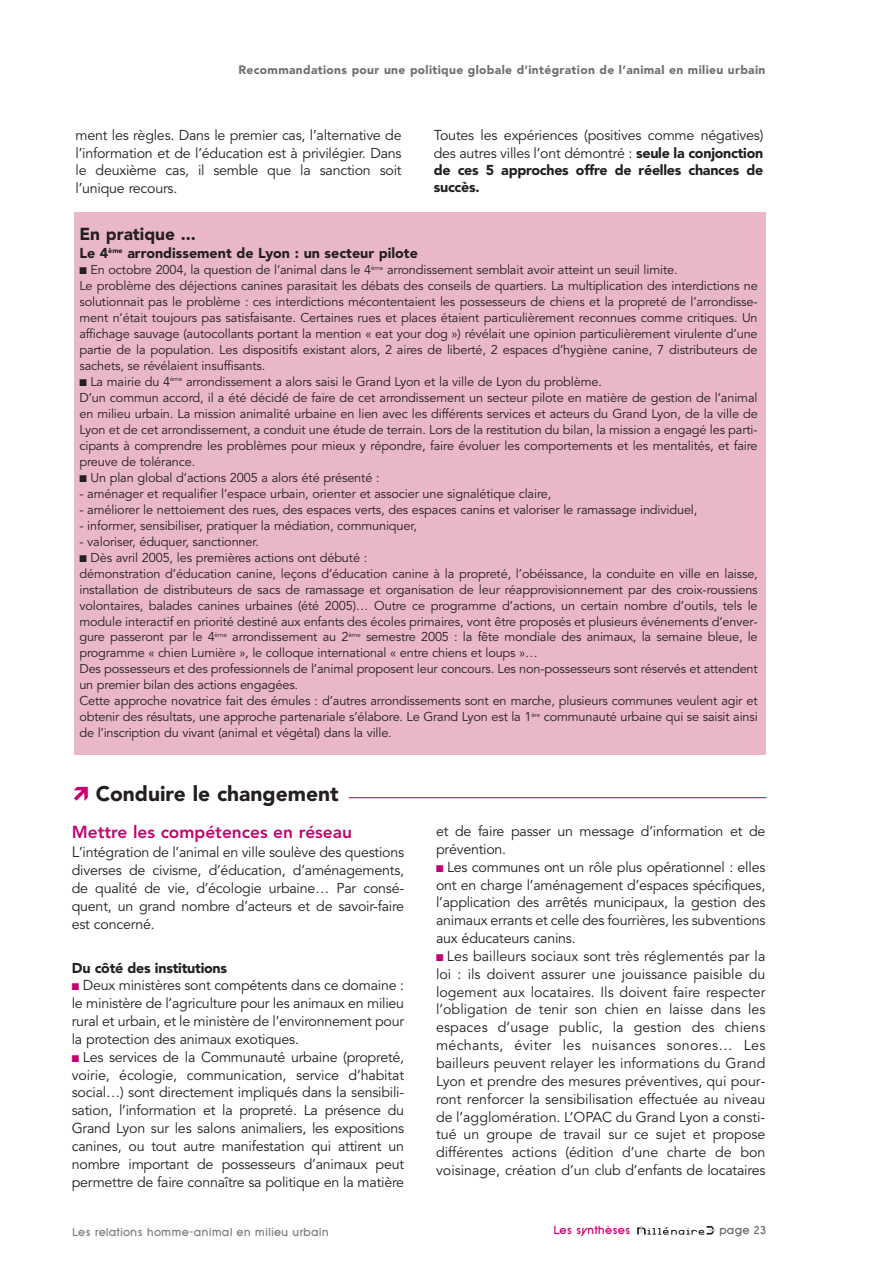
<style>
.page{position:relative;width:893px;height:1263px;background:#fff}
.page>*{position:absolute;margin:0;border:0;box-sizing:border-box;transform-origin:0 0}
.t1{font:900 21px "Avenir";color:#231f20}
.t2{font:800 17.25px "Avenir";color:#c6006f}
.t3{font:900 17.25px "Avenir";color:#231f20}
.t4{font:14.25px/17.9px "Avenir";letter-spacing:-.015em;color:#231f20;text-align:justify}
.t5{font:900 14.25px "Avenir";color:#231f20}
.t6{font:900 14.25px "Avenir";letter-spacing:-.02em;color:#231f20}
.t7{font:12.75px/15.9px "Avenir";letter-spacing:-.01em;color:#231f20}
.t8{font:900 12px "Avenir";letter-spacing:.03em;color:#6d6e70}
.t9{font:700 12px "SF Old Republic";color:#808285}
.t10{font:700 12px "SF Old Republic";color:#c6006f}
.t11{font:700 12px "SF Old Republic";color:#6d6e70}
.s1{font-weight:900}
.s2{font-family:"Mini Pics International";font-weight:400;font-size:18px;color:#c6006f}
.s3{font-size:15px}
.s4{color:#c6006f}
</style>
<div class="page">
<svg style="left:637px;top:1225px;width:79px;height:10px"></svg>
<div style="left:74px;top:212px;width:691px;height:542px;background:#eab7c9"></div>
<hr style="left:349px;top:797px;width:417px;height:1px;background:#c6006f">
<p class="t8" style="left:238px;top:65px;width:529px">Recommandations pour une politique globale d’intégration de l’animal en milieu urbain</p>
<p class="t4" style="left:76px;top:127px;width:328px">ment les règles. Dans le premier cas, l’alternative de l’information et de l’éducation est à privilégier. Dans le deuxième cas, il semble que la sanction soit l’unique recours.</p>
<p class="t4" style="left:434px;top:128px;width:331px">Toutes les expériences (positives comme négatives) des autres villes l’ont démontré : <span class="s1">seule la conjonction de ces 5 approches offre de réelles chances de succès.</span></p>
<h2 class="t3" style="left:79px;top:227px;width:118px">En pratique ...</h2>
<p class="t5" style="left:79px;top:247px;width:340px">Le 4<sup>ème</sup> arrondissement de Lyon : un secteur pilote</p>
<p class="t7" style="left:79px;top:263px;width:680px">■ En octobre 2004, la question de l’animal dans le 4<sup>ème</sup> arrondissement semblait avoir atteint un seuil limite.<br>Le problème des déjections canines parasitait les débats des conseils de quartiers. La multiplication des interdictions ne solutionnait pas le problème : ces interdictions mécontentaient les possesseurs de chiens et la propreté de l’arrondisse&shy;ment n’était toujours pas satisfaisante. Certaines rues et places étaient particulièrement reconnues comme critiques. Un affichage sauvage (autocollants portant la mention « eat your dog ») révélait une opinion particulièrement virulente d’une partie de la population. Les dispositifs existant alors, 2 aires de liberté, 2 espaces d’hygiène canine, 7 distributeurs de sachets, se révélaient insuffisants.</p>
<p class="t7" style="left:79px;top:375px;width:680px">■ La mairie du 4<sup>ème</sup> arrondissement a alors saisi le Grand Lyon et la ville de Lyon du problème.<br>D’un commun accord, il a été décidé de faire de cet arrondissement un secteur pilote en matière de gestion de l’animal en milieu urbain. La mission animalité urbaine en lien avec les différents services et acteurs du Grand Lyon, de la ville de Lyon et de cet arrondissement, a conduit une étude de terrain. Lors de la restitution du bilan, la mission a engagé les parti&shy;cipants à comprendre les problèmes pour mieux y répondre, faire évoluer les comportements et les mentalités, et faire preuve de tolérance.</p>
<p class="t7" style="left:79px;top:471px;width:302px">■ Un plan global d’actions 2005 a alors été présenté :</p>
<p class="t7" style="left:79px;top:487px;width:473px">- aménager et requalifier l’espace urbain, orienter et associer une signalétique claire,</p>
<p class="t7" style="left:79px;top:503px;width:619px">- améliorer le nettoiement des rues, des espaces verts, des espaces canins et valoriser le ramassage individuel,</p>
<p class="t7" style="left:79px;top:519px;width:339px">- informer, sensibiliser, pratiquer la médiation, communiquer,</p>
<p class="t7" style="left:79px;top:535px;width:181px">- valoriser, éduquer, sanctionner.</p>
<p class="t7" style="left:79px;top:551px;width:680px">■ Dès avril 2005, les premières actions ont débuté :<br>démonstration d’éducation canine, leçons d’éducation canine à la propreté, l’obéissance, la conduite en ville en laisse, installation de distributeurs de sacs de ramassage et organisation de leur réapprovisionnement par des croix-roussiens volontaires, balades canines urbaines (été 2005)… Outre ce programme d’actions, un certain nombre d’outils, tels le module interactif en priorité destiné aux enfants des écoles primaires, vont être proposés et plusieurs événements d’enver&shy;gure passeront par le 4<sup>ème</sup> arrondissement au 2<sup>ème</sup> semestre 2005 : la fête mondiale des animaux, la semaine bleue, le programme « chien Lumière », le colloque international « entre chiens et loups »…<br>Des possesseurs et des professionnels de l’animal proposent leur concours. Les non-possesseurs sont réservés et attendent un premier bilan des actions engagées.<br>Cette approche novatrice fait des émules : d’autres arrondissements sont en marche, plusieurs communes veulent agir et obtenir des résultats, une approche partenariale s’élabore. Le Grand Lyon est la 1<sup>ère</sup> communauté urbaine qui se saisit ainsi de l’inscription du vivant (animal et végétal) dans la ville.</p>
<h1 class="t1" style="left:73px;top:785px;width:267px"><span class="s2">H</span> Conduire le changement</h1>
<h2 class="t2" style="left:72px;top:825px;width:282px">Mettre les compétences en réseau</h2>
<p class="t4" style="left:72px;top:845px;width:334px"><span class="s3">L</span>’intégration de l’animal en ville soulève des questions diverses de civisme, d’éducation, d’aménagements, de qualité de vie, d’écologie urbaine… Par consé&shy;quent, un grand nombre d’acteurs et de savoir-faire est concerné.</p>
<p class="t6" style="left:72px;top:962px;width:157px">Du côté des institutions</p>
<p class="t4" style="left:72px;top:978px;width:334px"><span class="s4">■</span> Deux ministères sont compétents dans ce domaine : le ministère de l’agriculture pour les animaux en milieu rural et urbain, et le ministère de l’environnement pour la protection des animaux exotiques.</p>
<p class="t4" style="left:72px;top:1049px;width:334px"><span class="s4">■</span> Les services de la Communauté urbaine (propreté, voirie, écologie, communication, service d’habitat social…) sont directement impliqués dans la sensibili&shy;sation, l’information et la propreté. La présence du Grand Lyon sur les salons animaliers, les expositions canines, ou tout autre manifestation qui attirent un nombre important de possesseurs d’animaux peut permettre de faire connaître sa politique en la matière</p>
<p class="t9" style="left:72px;top:1228px;width:258px">Les relations homme-animal en milieu urbain</p>
<p class="t4" style="left:436px;top:824px;width:331px">et de faire passer un message d’information et de prévention.</p>
<p class="t4" style="left:436px;top:859px;width:331px"><span class="s4">■</span> Les communes ont un rôle plus opérationnel : elles ont en charge l’aménagement d’espaces spécifiques, l’application des arrêtés municipaux, la gestion des animaux errants et celle des fourrières, les subventions aux éducateurs canins.</p>
<p class="t4" style="left:436px;top:949px;width:331px"><span class="s4">■</span> Les bailleurs sociaux sont très réglementés par la loi : ils doivent assurer une jouissance paisible du logement aux locataires. Ils doivent faire respecter l’obligation de tenir son chien en laisse dans les espaces d’usage public, la gestion des chiens méchants, éviter les nuisances sonores… Les bailleurs peuvent relayer les informations du Grand Lyon et prendre des mesures préventives, qui pour&shy;ront renforcer la sensibilisation effectuée au niveau de l’agglomération. L’OPAC du Grand Lyon a consti&shy;tué un groupe de travail sur ce sujet et propose différentes actions (édition d’une charte de bon voisinage, création d’un club d’enfants de locataires</p>
<p class="t10" style="left:554px;top:1226px;width:78px">Les synthèses</p>
<p class="t11" style="left:719px;top:1226px;width:49px">page 23</p>
</div>
